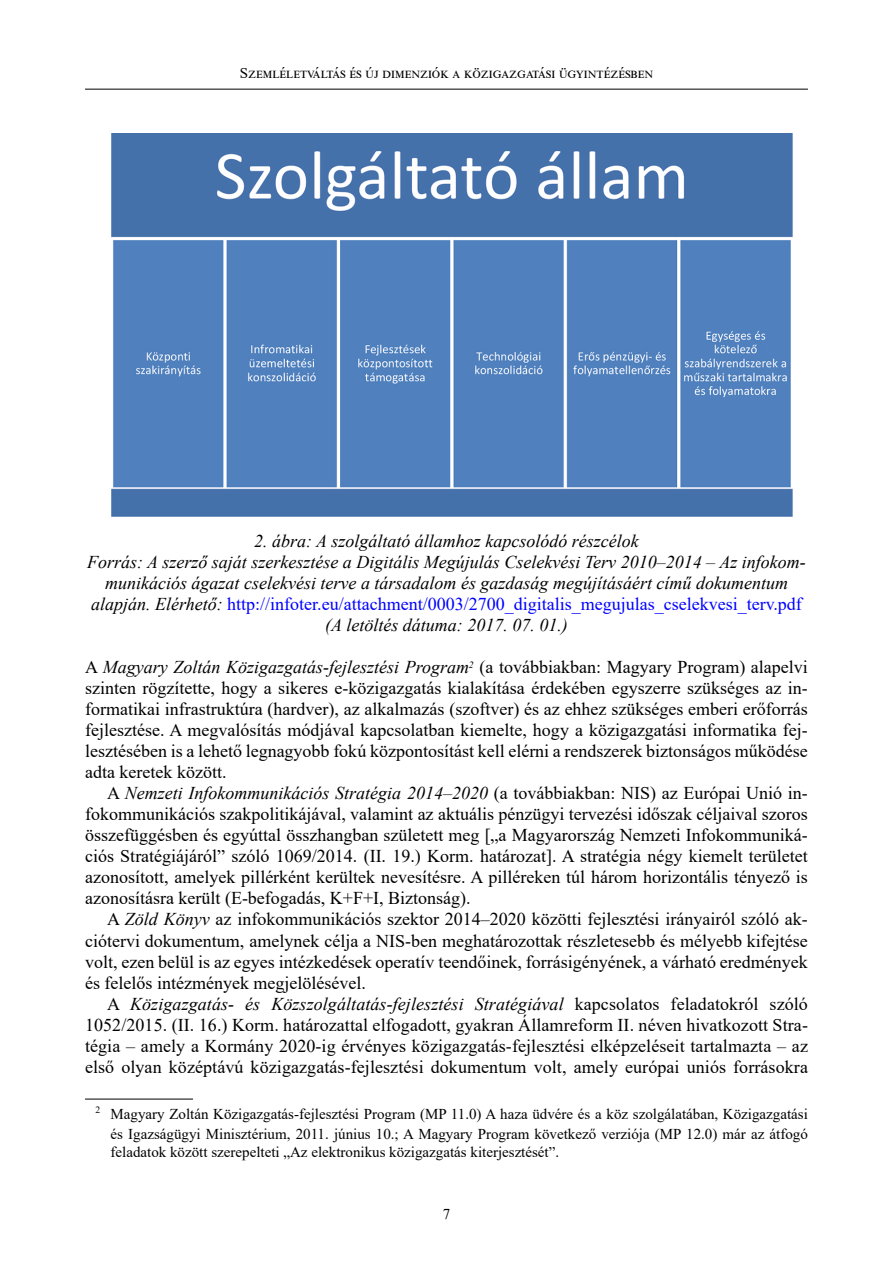
<style>
.page{position:relative;width:893px;height:1263px;background:#fff}
.page>*{position:absolute;margin:0;border:0;box-sizing:border-box;transform-origin:0 0}
.t1{font:18px/21px "Times New Roman";color:#000;text-align:justify}
.t2{font:italic 18px/21px "Times New Roman";color:#000;text-align:center}
.t3{font:15px/19.8px "Times New Roman";color:#000;text-align:right}
.s1{font-style:normal;color:#00f}
.s2{font-style:italic}
</style>
<div class="page">
<hr style="left:85px;top:89px;width:723px;height:1px;background:#000">
<img style="left:111px;top:133px;width:682px;height:384px">
<hr style="left:85px;top:1099px;width:108px;height:1px;background:#000">
<p class="t3" style="left:240px;top:63px;width:414px">Szemléletváltás és új dimenziók a közigazgatási ügyintézésben</p>
<p class="t2" style="left:87px;top:530px;width:720px">2. ábra: A szolgáltató államhoz kapcsolódó részcélok<br>Forrás: A szerző saját szerkesztése a Digitális Megújulás Cselekvési Terv 2010–2014 – Az infokom&shy;munikációs ágazat cselekvési terve a társadalom és gazdaság megújításáért című dokumentum alapján. Elérhető: <span class="s1">http://infoter.eu/attachment/0003/2700_digitalis_megujulas_cselekvesi_terv.pdf </span>(A letöltés dátuma: 2017. 07. 01.)</p>
<p class="t1" style="left:85px;top:656px;width:724px">A <span class="s2">Magyary Zoltán Közigazgatás-fejlesztési Program</span><sup>2</sup> (a továbbiakban: Magyary Program) alapelvi szinten rögzítette, hogy a sikeres e-közigazgatás kialakítása érdekében egyszerre szükséges az in&shy;formatikai infrastruktúra (hardver), az alkalmazás (szoftver) és az ehhez szükséges emberi erőforrás fejlesztése. A megvalósítás módjával kapcsolatban kiemelte, hogy a közigazgatási informatika fej&shy;lesztésében is a lehető legnagyobb fokú központosítást kell elérni a rendszerek biztonságos működése adta keretek között.</p>
<p class="t1" style="left:85px;top:782px;width:724px;text-indent:22px">A <span class="s2">Nemzeti Infokommunikációs Stratégia 2014–2020</span> (a továbbiakban: NIS) az Európai Unió in&shy;fokommunikációs szakpolitikájával, valamint az aktuális pénzügyi tervezési időszak céljaival szoros összefüggésben és egyúttal összhangban született meg [„a Magyarország Nemzeti Infokommuniká&shy;ciós Stratégiájáról” szóló 1069/2014. (II. 19.) Korm. határozat]. A stratégia négy kiemelt területet azonosított, amelyek pillérként kerültek nevesítésre. A pilléreken túl három horizontális tényező is azonosításra került (E-befogadás, K+F+I, Biztonság).</p>
<p class="t1" style="left:85px;top:908px;width:724px;text-indent:22px">A <span class="s2">Zöld Könyv</span> az infokommunikációs szektor 2014–2020 közötti fejlesztési irányairól szóló ak&shy;ciótervi dokumentum, amelynek célja a NIS-ben meghatározottak részletesebb és mélyebb kifejtése volt, ezen belül is az egyes intézkedések operatív teendőinek, forrásigényének, a várható eredmények és felelős intézmények megjelölésével.</p>
<p class="t1" style="left:85px;top:992px;width:724px;text-indent:22px">A <span class="s2">Közigazgatás- és Közszolgáltatás-fejlesztési Stratégiával</span> kapcsolatos feladatokról szóló 1052/2015. (II. 16.) Korm. határozattal elfogadott, gyakran Államreform II. néven hivatkozott Stra&shy;tégia – amely a Kormány 2020-ig érvényes közigazgatás-fejlesztési elképzeléseit tartalmazta – az első olyan középtávú közigazgatás-fejlesztési dokumentum volt, amely európai uniós forrásokra</p>
<p class="t3" style="left:96px;top:1103px;width:714px"><sup>2</sup> Magyary Zoltán Közigazgatás-fejlesztési Program (MP 11.0) A haza üdvére és a köz szolgálatában, Közigazgatási és Igazságügyi Minisztérium, 2011. június 10.; A Magyary Program következő verziója (MP 12.0) már az átfogó</p>
<p class="t3" style="left:111px;top:1141px;width:450px">feladatok között szerepelteti „Az elektronikus közigazgatás kiterjesztését”.</p>
<p class="t3" style="left:443px;top:1204px;width:9px">7</p>
</div>
